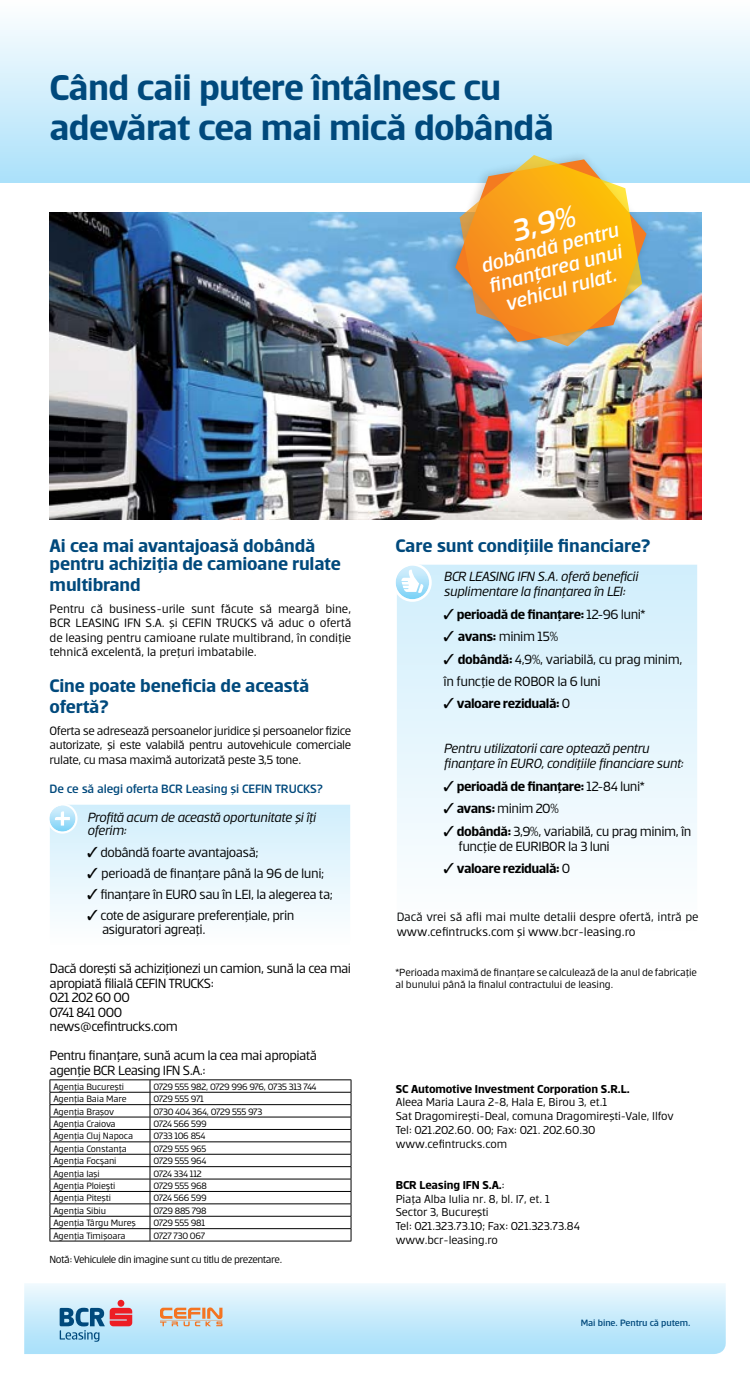
<style>
.page{position:relative;width:750px;height:1375px;background:#fff}
.page>*{position:absolute;margin:0;border:0;box-sizing:border-box;transform-origin:0 0}
.t1{font:700 38.75px/40px "Erste";letter-spacing:-.02em;color:#00497c}
.t2{font:italic 500 33.12px "Erste";color:#fff}
.t3{font:italic 500 21.5px/21.5px "Erste";color:#fff;text-align:center}
.t4{font:700 19.75px/17.5px "Erste";letter-spacing:-.01em;color:#00497c}
.t5{font:14.5px/13.8px "Erste";letter-spacing:-.035em;color:#000101}
.t6{font:italic 14.5px/15px "Erste";letter-spacing:-.035em;color:#000101}
.t7{font:14.5px/14.5px "Erste";letter-spacing:-.04em;color:#000}
.t8{font:700 14.5px "Erste";letter-spacing:-.03em;color:#000101}
.t9{font:13.12px/14.5px "Erste";letter-spacing:-.015em;color:#000;text-align:justify}
.t10{font:500 13.12px "Erste";letter-spacing:-.01em;color:#00497c}
.t11{font:12.5px/13.8px "Erste";letter-spacing:-.01em;color:#000}
.t12{font:700 12.5px "Erste";letter-spacing:-.015em;color:#000}
.t13{font:11.25px/12.5px "Erste";letter-spacing:-.015em;color:#000}
.t14{font:11.25px "Erste";letter-spacing:-.04em;color:#000}
.t15{font:10px "Erste";letter-spacing:-.02em;color:#000}
.t16{font:500 10px "Erste";letter-spacing:-.01em;color:#00497c}
.s1{font-weight:400}
.s2{font-weight:700}
</style>
<div class="page">
<div style="left:0;top:0;width:750px;height:182px;background:linear-gradient(to bottom,#fefefe,#abe1fa)"></div>
<img style="left:50px;top:212px;width:651px;height:308px">
<svg style="left:24px;top:1283px;width:702px;height:71px;background:#c9ebfb"></svg>
<svg style="left:60px;top:1300px;width:72px;height:42px;background:#9dabc2"></svg>
<svg style="left:160px;top:1307px;width:62px;height:19px"></svg>
<svg style="left:50px;top:805px;width:300px;height:111px;fill:#e3f5fd"></svg>
<svg style="left:49px;top:804px;width:29px;height:30px"></svg>
<svg style="left:397px;top:565px;width:300px;height:290px;fill:#e3f5fd"></svg>
<svg style="left:395px;top:564px;width:37px;height:38px"></svg>
<div style="left:444px;top:151px;width:209px;height:200px;background:#000;opacity:.2"></div>
<svg style="left:455px;top:155px;width:192px;height:191px;background:#ddac55"></svg>
<hr style="left:50px;top:1080px;width:100px;height:1px;background:#000">
<hr style="left:150px;top:1080px;width:201px;height:1px;background:#000">
<hr style="left:50px;top:1092px;width:100px;height:1px;background:#000">
<hr style="left:150px;top:1092px;width:201px;height:1px;background:#000">
<hr style="left:50px;top:1104px;width:100px;height:1px;background:#000">
<hr style="left:150px;top:1104px;width:201px;height:1px;background:#000">
<hr style="left:50px;top:1117px;width:100px;height:1px;background:#000">
<hr style="left:150px;top:1117px;width:201px;height:1px;background:#000">
<hr style="left:50px;top:1129px;width:100px;height:1px;background:#000">
<hr style="left:150px;top:1129px;width:201px;height:1px;background:#000">
<hr style="left:50px;top:1142px;width:100px;height:1px;background:#000">
<hr style="left:150px;top:1142px;width:201px;height:1px;background:#000">
<hr style="left:50px;top:1154px;width:100px;height:1px;background:#000">
<hr style="left:150px;top:1154px;width:201px;height:1px;background:#000">
<hr style="left:50px;top:1166px;width:100px;height:1px;background:#000">
<hr style="left:150px;top:1166px;width:201px;height:1px;background:#000">
<hr style="left:50px;top:1179px;width:100px;height:1px;background:#000">
<hr style="left:150px;top:1179px;width:201px;height:1px;background:#000">
<hr style="left:50px;top:1191px;width:100px;height:1px;background:#000">
<hr style="left:150px;top:1191px;width:201px;height:1px;background:#000">
<hr style="left:50px;top:1204px;width:100px;height:1px;background:#000">
<hr style="left:150px;top:1204px;width:201px;height:1px;background:#000">
<hr style="left:50px;top:1216px;width:100px;height:1px;background:#000">
<hr style="left:150px;top:1216px;width:201px;height:1px;background:#000">
<hr style="left:50px;top:1228px;width:100px;height:1px;background:#000">
<svg style="left:50px;top:1080px;width:1px;height:161px"></svg>
<hr style="left:150px;top:1228px;width:201px;height:1px;background:#000">
<svg style="left:150px;top:1080px;width:1px;height:161px"></svg>
<svg style="left:351px;top:1080px;width:1px;height:161px"></svg>
<hr style="left:50px;top:1241px;width:100px;height:1px;background:#000">
<hr style="left:150px;top:1241px;width:201px;height:1px;background:#000">
<h1 class="t1" style="left:50px;top:67px;width:506px">Când caii putere întâlnesc cu adevărat cea mai mică dobândă</h1>
<h2 class="t2" style="left:508px;top:215px;width:65px;rotate:-15deg">3,9%</h2>
<h3 class="t3" style="left:478px;top:255px;width:143px;rotate:-15deg">dobândă pentru fi nanțarea unui vehicul rulat.</h3>
<h3 class="t4" style="left:50px;top:537px;width:293px">Ai cea mai avantajoasă dobândă pentru achiziția de camioane rulate</h3>
<h3 class="t4" style="left:50px;top:576px;width:93px">multibrand</h3>
<p class="t9" style="left:50px;top:601px;width:303px">Pentru că business-urile sunt făcute să meargă bine, BCR LEASING IFN S.A. și CEFIN TRUCKS vă aduc o ofertă de leasing pentru camioane rulate multibrand, în condiție tehnică excelentă, la prețuri imbatabile.</p>
<h3 class="t4" style="left:50px;top:675px;width:261px;line-height:21px">Cine poate beneficia de această ofertă?</h3>
<p class="t9" style="left:50px;top:723px;width:303px">Oferta se adresează persoanelor juridice și persoanelor fizice autorizate, și este valabilă pentru autovehicule comerciale rulate, cu masa maximă autorizată peste 3,5 tone.</p>
<p class="t10" style="left:50px;top:782px;width:275px">De ce să alegi oferta BCR Leasing și CEFIN TRUCKS?</p>
<p class="t6" style="left:87px;top:810px;width:230px;line-height:13.8px">Profită acum de această oportunitate și îți oferim:</p>
<p class="t5" style="left:87px;top:845px;width:173px">✓ dobândă foarte avantajoasă;</p>
<p class="t5" style="left:87px;top:866px;width:239px">✓ perioadă de finanțare până la 96 de luni;</p>
<p class="t5" style="left:87px;top:887px;width:247px">✓ finanțare în EURO sau în LEI, la alegerea ta;</p>
<p class="t5" style="left:102px;top:908px;width:194px;text-indent:-15px">✓ cote de asigurare preferențiale, prin asiguratori agreați.</p>
<p class="t9" style="left:397px;top:909px;width:303px">Dacă vrei să afli mai multe detalii despre ofertă, intră pe www.cefintrucks.com și www.bcr-leasing.ro</p>
<h3 class="t4" style="left:395px;top:537px;width:257px">Care sunt condițiile financiare?</h3>
<p class="t6" style="left:444px;top:569px;width:196px">BCR LEASING IFN S.A. oferă beneficii suplimentare la finanțarea în LEI:</p>
<p class="t8" style="left:444px;top:607px;width:204px">✓ perioadă de finanțare: <span class="s1">12-96 luni*</span></p>
<p class="t5" style="left:444px;top:629px;width:116px">✓ <span class="s2">avans:</span> minim 15%</p>
<p class="t5" style="left:444px;top:647px;width:241px;line-height:22.5px">✓ <span class="s2">dobândă:</span> 4,9%, variabilă, cu prag minim, în funcție de ROBOR la 6 luni</p>
<p class="t8" style="left:444px;top:696px;width:128px">✓ valoare reziduală: <span class="s1">0</span></p>
<p class="t6" style="left:444px;top:741px;width:241px">Pentru utilizatorii care optează pentru finanțare în EURO, condițiile financiare sunt:</p>
<p class="t8" style="left:444px;top:779px;width:203px">✓ perioadă de finanțare: <span class="s1">12-84 luni*</span></p>
<p class="t5" style="left:444px;top:801px;width:117px">✓ <span class="s2">avans:</span> minim 20%</p>
<p class="t5" style="left:458px;top:823px;width:235px;line-height:15px;text-indent:-15px">✓ <span class="s2">dobândă:</span> 3,9%, variabilă, cu prag minim, în funcție de EURIBOR la 3 luni</p>
<p class="t8" style="left:444px;top:861px;width:128px">✓ valoare reziduală: <span class="s1">0</span></p>
<p class="t7" style="left:50px;top:961px;width:303px">Dacă dorești să achiziționezi un camion, sună la cea mai apropiată filială CEFIN TRUCKS:<br>021 202 60 00<br>0741 841 000<br>news@cefintrucks.com</p>
<p class="t7" style="left:50px;top:1048px;width:269px">Pentru finanțare, sună acum la cea mai apropiată agenție BCR Leasing IFN S.A.:</p>
<p class="t15" style="left:53px;top:1081px;width:72px">Agenția București</p>
<p class="t15" style="left:154px;top:1081px;width:165px">0729 555 982, 0729 996 976, 0735 313 744</p>
<p class="t15" style="left:53px;top:1094px;width:75px">Agenția Baia Mare</p>
<p class="t15" style="left:154px;top:1094px;width:52px">0729 555 971</p>
<p class="t15" style="left:53px;top:1106px;width:62px">Agenția Brașov</p>
<p class="t15" style="left:154px;top:1106px;width:110px">0730 404 364, 0729 555 973</p>
<p class="t15" style="left:53px;top:1119px;width:64px">Agenția Craiova</p>
<p class="t15" style="left:154px;top:1119px;width:55px">0724 566 599</p>
<p class="t15" style="left:53px;top:1131px;width:81px">Agenția Cluj Napoca</p>
<p class="t15" style="left:154px;top:1131px;width:53px">0733 106 854</p>
<p class="t15" style="left:53px;top:1143px;width:75px">Agenția Constanța</p>
<p class="t15" style="left:154px;top:1143px;width:54px">0729 555 965</p>
<p class="t15" style="left:53px;top:1156px;width:65px">Agenția Focşani</p>
<p class="t15" style="left:154px;top:1156px;width:54px">0729 555 964</p>
<p class="t15" style="left:53px;top:1168px;width:48px">Agenția Iași</p>
<p class="t15" style="left:154px;top:1168px;width:50px">0724 334 112</p>
<p class="t15" style="left:53px;top:1181px;width:63px">Agenția Ploieşti</p>
<p class="t15" style="left:154px;top:1181px;width:55px">0729 555 968</p>
<p class="t15" style="left:53px;top:1193px;width:59px">Agenția Pitești</p>
<p class="t15" style="left:154px;top:1193px;width:55px">0724 566 599</p>
<p class="t15" style="left:53px;top:1205px;width:54px">Agenția Sibiu</p>
<p class="t15" style="left:154px;top:1205px;width:55px">0729 885 798</p>
<p class="t15" style="left:53px;top:1218px;width:84px">Agenția Târgu Mureș</p>
<p class="t15" style="left:154px;top:1218px;width:53px">0729 555 981</p>
<p class="t15" style="left:53px;top:1230px;width:73px">Agenția Timișoara</p>
<p class="t15" style="left:154px;top:1230px;width:53px">0727 730 067</p>
<p class="t14" style="left:50px;top:1253px;width:234px">Notă: Vehiculele din imagine sunt cu titlu de prezentare.</p>
<p class="t13" style="left:395px;top:966px;width:303px">*Perioada maximă de finanțare se calculează de la anul de fabricație al bunului până la finalul contractului de leasing.</p>
<p class="t12" style="left:396px;top:1082px;width:236px">SC Automotive Investment Corporation S.R.L.</p>
<p class="t11" style="left:396px;top:1095px;width:279px">Aleea Maria Laura 2-8, Hala E, Birou 3, et.1<br>Sat Dragomirești-Deal, comuna Dragomirești-Vale, Ilfov Tel: 021.202.60. 00; Fax: 021. 202.60.30 www.cefintrucks.com</p>
<p class="t11" style="left:396px;top:1178px;width:186px"><span class="s2">BCR Leasing IFN S.A.</span>:<br>Piața Alba Iulia nr. 8, bl. I7, et. 1<br>Sector 3, București<br>Tel: 021.323.73.10; Fax: 021.323.73.84 www.bcr-leasing.ro</p>
<p class="t16" style="left:581px;top:1318px;width:111px">Mai bine. Pentru că putem.</p>
</div>
